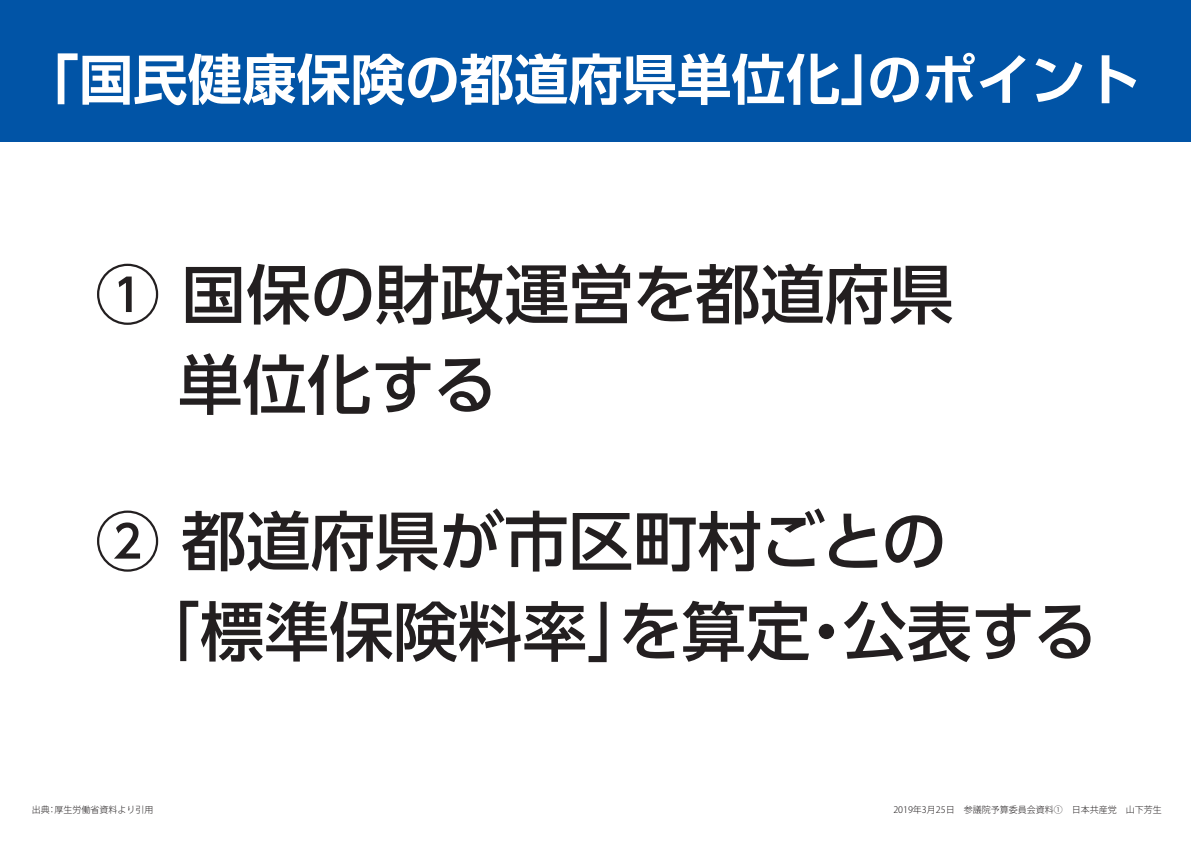
<style>
.page{position:relative;width:1191px;height:842px;background:#fff}
.page>*{position:absolute;margin:0;border:0;box-sizing:border-box;transform-origin:0 0}
.t1{font:500 64.5px/90.3px "UD Shin Go Pro";color:#231f20}
.t2{font:700 54.4px "Shin Go Pro De";color:#fff}
.t3{font:300 9px "Koz Go Pro";color:#231f20}
</style>
<div class="page">
<div style="left:0;top:0;width:1191px;height:142px;background:#0154a6"></div>
<h2 class="t2" style="left:25px;top:35px;width:1116px">「国民健康保険の都道府県単位化」のポイント</h2>
<h1 class="t1" style="left:178px;top:247px;width:777px;text-indent:-83px">① 国保の財政運営を都道府県単位化する</h1>
<h1 class="t1" style="left:135px;top:494px;width:964px;text-indent:-40px">② 都道府県が市区町村ごとの<br>「標準保険料率」を算定・公表する</h1>
<p class="t3" style="left:32px;top:804px;width:123px">出典：厚生労働省資料より引用</p>
<p class="t3" style="left:893px;top:804px;width:270px">2019年3月25日　参議院予算委員会資料①　日本共産党　山下芳生</p>
</div>
